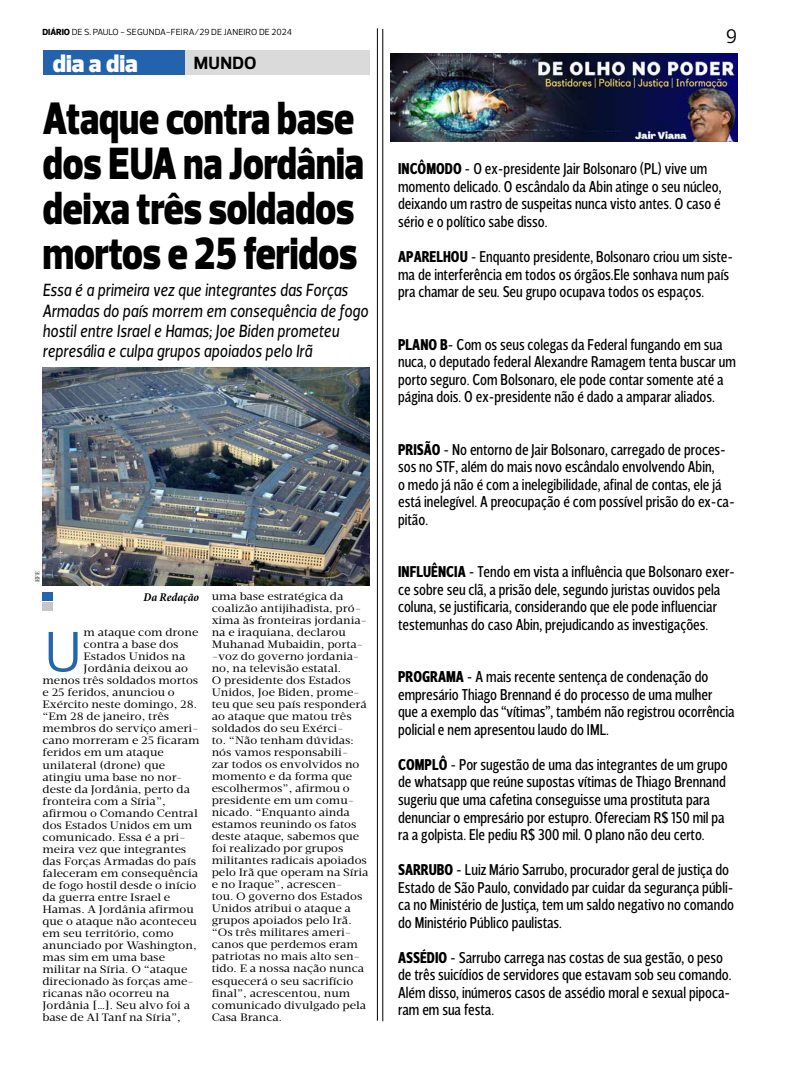
<style>
.page{position:relative;width:794px;height:1078px;background:#fff}
.page>*{position:absolute;margin:0;border:0;box-sizing:border-box;transform-origin:0 0}
.t1{font:58px "Prelo";color:#2565ae}
.t2{font:900 46px/45px "Prelo";color:#000;scale:.82 1}
.t3{font:900 25px "Prelo";color:#fff}
.t4{font:20px "Prelo";color:#000}
.t5{font:italic 18px/20px "Velino Sans";color:#000;scale:.84 1}
.t6{font:700 18px "Prelo";letter-spacing:.015em;color:#000}
.t7{font:16px/17.5px "Velino Sans Condensed";color:#000}
.t8{font:italic 700 condensed 12px "Minion Pro";letter-spacing:-.005em;color:#000}
.t9{font:11px/12px "Velino Text";color:#000;scale:1.1 1}
.t10{font:9px "Prelo";color:#000}
.t11{font:6px "Velino Text";color:#000}
.s1{font-weight:800}
.s2{font-weight:700}
</style>
<div class="page">
<img style="left:390px;top:54px;width:347px;height:88px">
<hr style="left:382px;top:29px;width:1px;height:991px;background:#000">
<hr style="left:377px;top:28px;width:1px;height:992px;background:#000">
<div style="left:43px;top:50px;width:141px;height:25px;background:#2363ad"></div>
<div style="left:185px;top:51px;width:185px;height:24px;background:#dadada"></div>
<div style="left:43px;top:602px;width:10px;height:8px;background:#c6c6c6"></div>
<div style="left:43px;top:592px;width:10px;height:8px;background:#2464ae"></div>
<img style="left:43px;top:368px;width:326px;height:217px">
<p class="t10" style="left:43px;top:27px;width:251px"><span class="s1">DIÁRIO</span> DE S. PAULO - SEGUNDA-FEIRA/29 DE JANEIRO DE 2024</p>
<p class="t4" style="left:726px;top:24px;width:13px">9</p>
<h3 class="t3" style="left:53px;top:48px;width:86px">dia a dia</h3>
<p class="t6" style="left:194px;top:52px;width:64px">MUNDO</p>
<h2 class="t2" style="left:43px;top:97px;width:393px">Ataque contra base dos EUA na Jordânia deixa três soldados mortos e 25 feridos</h2>
<p class="t5" style="left:43px;top:280px;width:390px">Essa é a primeira vez que integrantes das Forças Armadas do país morrem em consequência de fogo hostil entre Israel e Hamas; Joe Biden prometeu represália e culpa grupos apoiados pelo Irã</p>
<p class="t11" style="left:34px;top:582px;width:12px;rotate:-90deg">EFE</p>
<p class="t8" style="left:143px;top:588px;width:57px">Da Redação</p>
<h1 class="t1" style="left:45px;top:616px;width:39px">U</h1>
<p class="t9" style="left:84px;top:626px;width:106px">m ataque com drone</p>
<p class="t9" style="left:84px;top:638px;width:88px">contra a base dos</p>
<p class="t9" style="left:84px;top:650px;width:94px">Estados Unidos na</p>
<p class="t9" style="left:84px;top:662px;width:96px">Jordânia deixou ao</p>
<p class="t9" style="left:43px;top:674px;width:143px">menos três soldados mortos</p>
<p class="t9" style="left:43px;top:686px;width:122px">e 25 feridos, anunciou o</p>
<p class="t9" style="left:43px;top:698px;width:142px">Exército neste domingo, 28.</p>
<p class="t9" style="left:43px;top:710px;width:117px">“Em 28 de janeiro, três</p>
<p class="t9" style="left:43px;top:722px;width:143px">membros do serviço ameri-</p>
<p class="t9" style="left:43px;top:734px;width:144px">cano morreram e 25 ficaram</p>
<p class="t9" style="left:43px;top:746px;width:112px">feridos em um ataque</p>
<p class="t9" style="left:43px;top:758px;width:113px">unilateral (drone) que</p>
<p class="t9" style="left:43px;top:770px;width:129px">atingiu uma base no nor-</p>
<p class="t9" style="left:43px;top:782px;width:136px">deste da Jordânia, perto da</p>
<p class="t9" style="left:43px;top:794px;width:114px">fronteira com a Síria”,</p>
<p class="t9" style="left:43px;top:806px;width:142px">afirmou o Comando Central</p>
<p class="t9" style="left:43px;top:818px;width:137px">dos Estados Unidos em um</p>
<p class="t9" style="left:43px;top:830px;width:132px">comunicado. Essa é a pri-</p>
<p class="t9" style="left:43px;top:842px;width:132px">meira vez que integrantes</p>
<p class="t9" style="left:43px;top:854px;width:141px">das Forças Armadas do país</p>
<p class="t9" style="left:43px;top:866px;width:143px">faleceram em consequência</p>
<p class="t9" style="left:43px;top:878px;width:141px">de fogo hostil desde o início</p>
<p class="t9" style="left:43px;top:890px;width:118px">da guerra entre Israel e</p>
<p class="t9" style="left:43px;top:902px;width:139px">Hamas. A Jordânia afirmou</p>
<p class="t9" style="left:43px;top:914px;width:142px">que o ataque não aconteceu</p>
<p class="t9" style="left:43px;top:926px;width:121px">em seu território, como</p>
<p class="t9" style="left:43px;top:938px;width:142px">anunciado por Washington,</p>
<p class="t9" style="left:43px;top:950px;width:113px">mas sim em uma base</p>
<p class="t9" style="left:43px;top:962px;width:133px">militar na Síria. O “ataque</p>
<p class="t9" style="left:43px;top:974px;width:139px">direcionado às forças ame-</p>
<p class="t9" style="left:43px;top:986px;width:117px">ricanas não ocorreu na</p>
<p class="t9" style="left:43px;top:998px;width:136px">Jordânia […]. Seu alvo foi a</p>
<p class="t9" style="left:43px;top:1010px;width:127px">base de Al Tanf na Síria”,</p>
<p class="t9" style="left:212px;top:590px;width:144px">uma base estratégica da coalizão antijihadista, pró&shy;xima às fronteiras jordania&shy;na e iraquiana, declarou<br>Muhanad Mubaidin, porta--voz do governo jordania&shy;no, na televisão estatal.<br>O presidente dos Estados<br>Unidos, Joe Biden, prome&shy;teu que seu país responderá ao ataque que matou três soldados do seu Exérci-<br>to. “Não tenham dúvidas: nós vamos responsabili-<br>zar todos os envolvidos no momento e da forma que escolhermos”, afirmou o presidente em um comu&shy;nicado. “Enquanto ainda estamos reunindo os fatos deste ataque, sabemos que foi realizado por grupos militantes radicais apoiados pelo Irã que operam na Síria e no Iraque”, acrescen-<br>tou. O governo dos Estados<br>Unidos atribui o ataque a grupos apoiados pelo Irã. “Os três militares ameri&shy;canos que perdemos eram patriotas no mais alto sen&shy;tido. E a nossa nação nunca esquecerá o seu sacrifício final”, acrescentou, num comunicado divulgado pela<br>Casa Branca.</p>
<p class="t7" style="left:398px;top:160px;width:325px"><span class="s2">INCÔMODO</span> - O ex-presidente Jair Bolsonaro (PL) vive um momento delicado. O escândalo da Abin atinge o seu núcleo, deixando um rastro de suspeitas nunca visto antes. O caso é sério e o político sabe disso.</p>
<p class="t7" style="left:398px;top:248px;width:336px"><span class="s2">APARELHOU</span> - Enquanto presidente, Bolsonaro criou um siste&shy;ma de interferência em todos os órgãos.Ele sonhava num país pra chamar de seu. Seu grupo ocupava todos os espaços.</p>
<p class="t7" style="left:398px;top:335px;width:339px"><span class="s2">PLANO B</span>- Com os seus colegas da Federal fungando em sua nuca, o deputado federal Alexandre Ramagem tenta buscar um porto seguro. Com Bolsonaro, ele pode contar somente até a página dois. O ex-presidente não é dado a amparar aliados.</p>
<p class="t7" style="left:398px;top:440px;width:338px"><span class="s2">PRISÃO</span> - No entorno de Jair Bolsonaro, carregado de proces&shy;sos no STF, além do mais novo escândalo envolvendo Abin,<br>o medo já não é com a inelegibilidade, afinal de contas, ele já está inelegível. A preocupação é com possível prisão do ex-ca&shy;pitão.</p>
<p class="t7" style="left:398px;top:563px;width:338px"><span class="s2">INFLUÊNCIA</span> - Tendo em vista a influência que Bolsonaro exer&shy;ce sobre seu clã, a prisão dele, segundo juristas ouvidos pela coluna, se justificaria, considerando que ele pode influenciar testemunhas do caso Abin, prejudicando as investigações.</p>
<p class="t7" style="left:398px;top:668px;width:338px"><span class="s2">PROGRAMA</span> - A mais recente sentença de condenação do empresário Thiago Brennand é do processo de uma mulher que a exemplo das “vítimas”, também não registrou ocorrência policial e nem apresentou laudo do IML.</p>
<p class="t7" style="left:398px;top:755px;width:331px"><span class="s2">COMPLÔ</span> - Por sugestão de uma das integrantes de um grupo de whatsapp que reúne supostas vítimas de Thiago Brennand sugeriu que uma cafetina conseguisse uma prostituta para denunciar o empresário por estupro. Ofereciam R$ 150 mil pa ra a golpista. Ele pediu R$ 300 mil. O plano não deu certo.</p>
<p class="t7" style="left:398px;top:860px;width:337px"><span class="s2">SARRUBO</span> - Luiz Mário Sarrubo, procurador geral de justiça do Estado de São Paulo, convidado par cuidar da segurança públi&shy;ca no Ministério de Justiça, tem um saldo negativo no comando do Ministério Público paulistas.</p>
<p class="t7" style="left:398px;top:948px;width:335px"><span class="s2">ASSÉDIO</span> - Sarrubo carrega nas costas de sua gestão, o peso de três suicídios de servidores que estavam sob seu comando.<br>Além disso, inúmeros casos de assédio moral e sexual pipoca&shy;ram em sua festa.</p>
</div>
